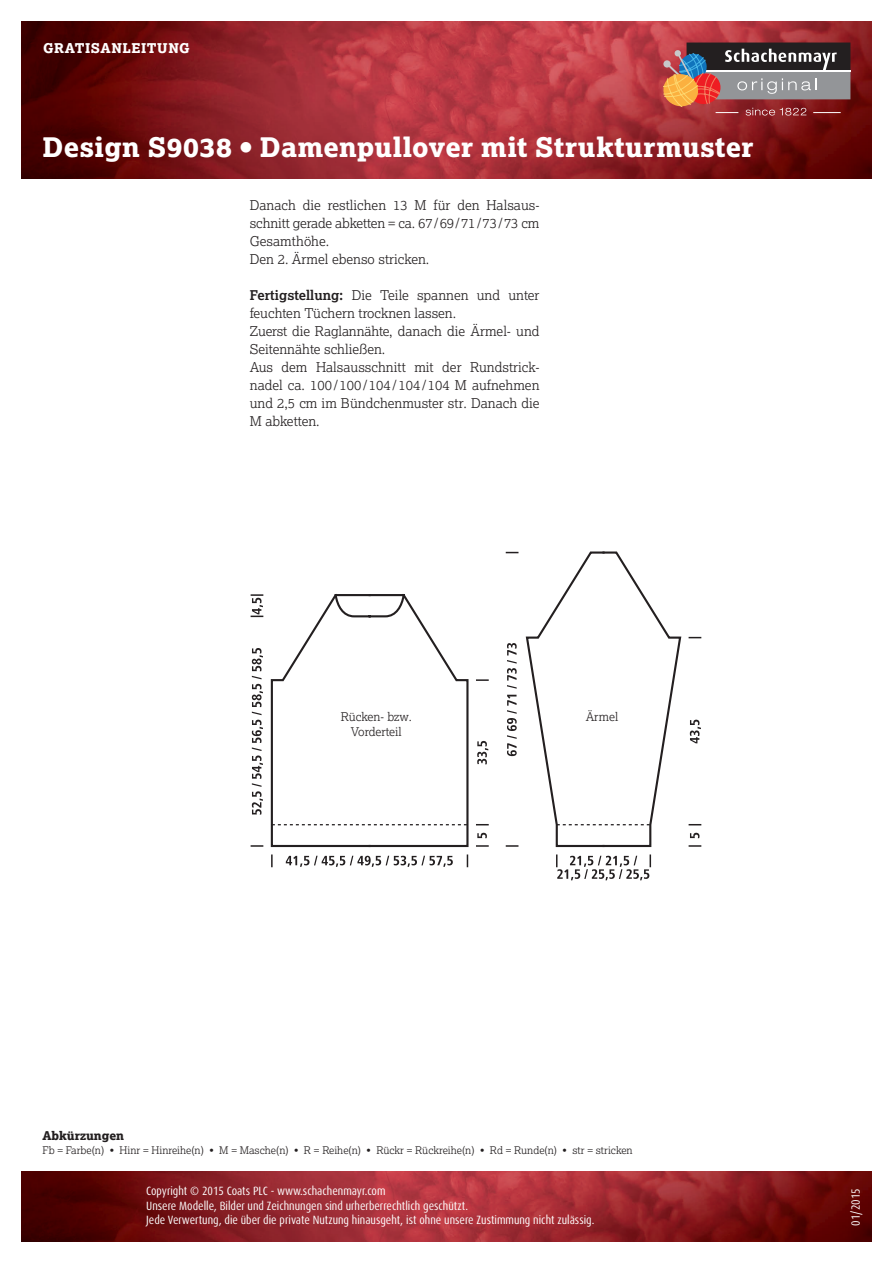
<style>
.page{position:relative;width:893px;height:1263px;background:#fff}
.page>*{position:absolute;margin:0;border:0;box-sizing:border-box;transform-origin:0 0}
.t1{font:800 27px "Lexia";letter-spacing:.015em;color:#fff}
.t2{font:300 13.5px/18px "Lexia";color:#231f20}
.t3{font:800 13.5px "Lexia";letter-spacing:.04em;color:#fff}
.t4{font:condensed 12px/14.4px "Dax OT";color:#fff}
.t5{font:300 12px/15px "Lexia";color:#231f20;text-align:center}
.t6{font:800 12px "Lexia";color:#231f20}
.t7{font:300 10.5px "Lexia";color:#231f20}
.s1{font-weight:700}
</style>
<div class="page">
<img style="left:21px;top:1172px;width:851px;height:70px">
<img style="left:21px;top:21px;width:851px;height:158px">
<div style="left:686px;top:43px;width:164px;height:27px;background:#231f20"></div>
<div style="left:686px;top:72px;width:164px;height:27px;background:#939598"></div>
<hr style="left:686px;top:70px;width:164px;height:2px;background:#fff">
<svg style="left:662px;top:49px;width:179px;height:67px"></svg>
<svg style="left:286px;top:856px;width:167px;height:11px"></svg>
<svg style="left:477px;top:741px;width:11px;height:23px"></svg>
<svg style="left:252px;top:648px;width:11px;height:167px"></svg>
<svg style="left:477px;top:833px;width:10px;height:5px"></svg>
<svg style="left:690px;top:720px;width:11px;height:23px"></svg>
<svg style="left:507px;top:695px;width:10px;height:61px"></svg>
<svg style="left:507px;top:643px;width:10px;height:46px"></svg>
<svg style="left:690px;top:833px;width:9px;height:5px"></svg>
<svg style="left:251px;top:845px;width:12px;height:2px"></svg>
<svg style="left:476px;top:845px;width:13px;height:2px"></svg>
<svg style="left:271px;top:854px;width:2px;height:13px"></svg>
<svg style="left:467px;top:854px;width:1px;height:13px"></svg>
<svg style="left:476px;top:679px;width:13px;height:2px"></svg>
<svg style="left:476px;top:824px;width:13px;height:1px"></svg>
<svg style="left:251px;top:594px;width:12px;height:23px"></svg>
<svg style="left:506px;top:845px;width:12px;height:2px"></svg>
<svg style="left:689px;top:845px;width:12px;height:2px"></svg>
<svg style="left:506px;top:552px;width:12px;height:1px"></svg>
<svg style="left:556px;top:854px;width:95px;height:26px"></svg>
<svg style="left:689px;top:637px;width:12px;height:1px"></svg>
<svg style="left:689px;top:824px;width:12px;height:1px"></svg>
<svg style="left:270px;top:593px;width:199px;height:255px"></svg>
<svg style="left:525px;top:551px;width:157px;height:297px"></svg>
<p class="t3" style="left:43px;top:39px;width:148px">GRATISANLEITUNG</p>
<h1 class="t1" style="left:43px;top:130px;width:712px">Design S9038 • Damenpullover mit Strukturmuster</h1>
<p class="t2" style="left:250px;top:196px;width:291px">Danach die restlichen 13 M für den Halsaus&shy;schnitt gerade abketten = ca. 67/69/71/73/73 cm Gesamthöhe.<br>Den 2. Ärmel ebenso stricken.</p>
<p class="t2" style="left:250px;top:286px;width:291px"><span class="s1">Fertigstellung:</span> Die Teile spannen und unter feuchten Tüchern trocknen lassen.<br>Zuerst die Raglannähte, danach die Ärmel- und Seitennähte schließen.<br>Aus dem Halsausschnitt mit der Rundstrick&shy;nadel ca. 100/100/104/104/104 M aufnehmen und 2,5 cm im Bündchenmuster str. Danach die M abketten.</p>
<p class="t5" style="left:341px;top:708px;width:73px">Rücken- bzw.<br>Vorderteil</p>
<p class="t5" style="left:586px;top:708px;width:34px">Ärmel</p>
<p class="t6" style="left:43px;top:1128px;width:83px">Abkürzungen</p>
<p class="t7" style="left:43px;top:1143px;width:592px">Fb = Farbe(n) • Hinr = Hinreihe(n) • M = Masche(n) • R = Reihe(n) • Rückr = Rückreihe(n) • Rd = Runde(n) • str = stricken</p>
<p class="t4" style="left:146px;top:1184px;width:450px">Copyright © 2015 Coats PLC - www.schachenmayr.com<br>Unsere Modelle, Bilder und Zeichnungen sind urherberrechtlich geschützt.<br>Jede Verwertung, die über die private Nutzung hinausgeht, ist ohne unsere Zustimmung nicht zulässig.</p>
<p class="t4" style="left:849px;top:1225px;width:39px;rotate:-90deg">01/2015</p>
</div>
